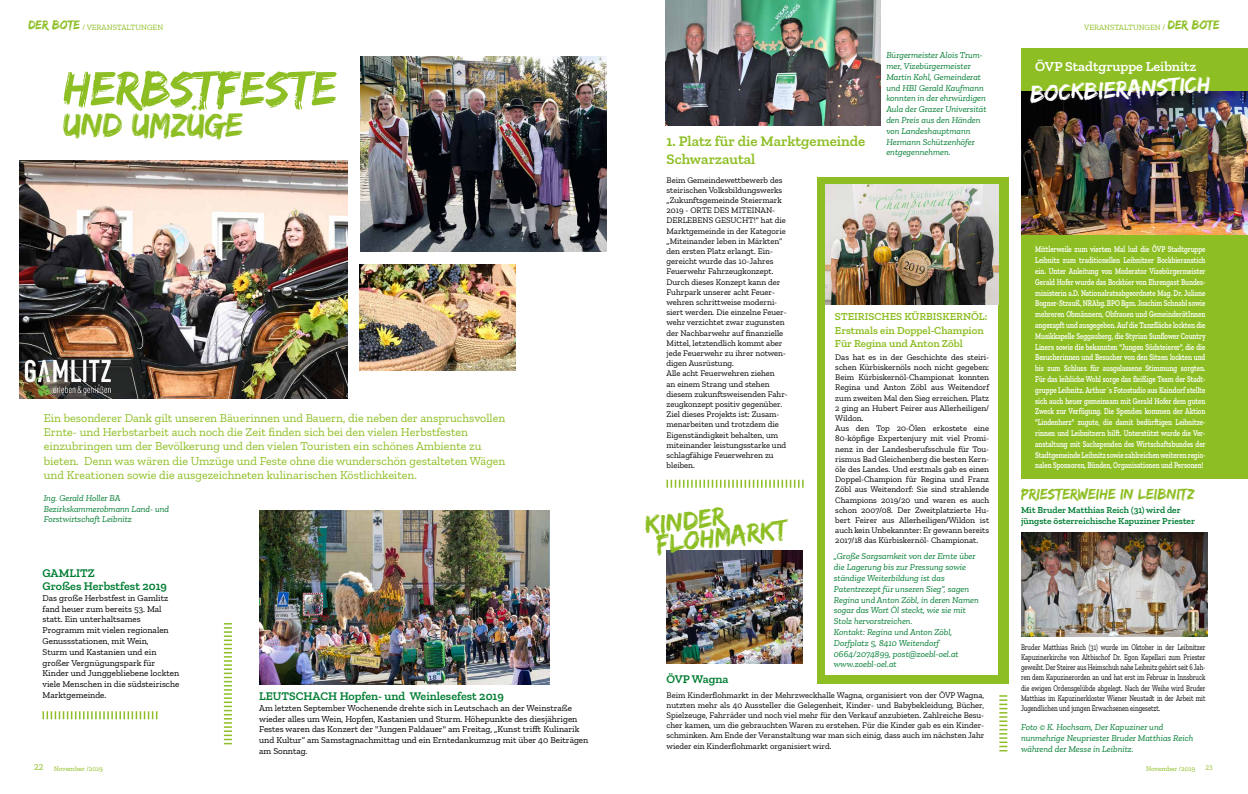
<style>
.page{position:relative;width:1248px;height:794px;background:#fff}
.page>*{position:absolute;margin:0;border:0;box-sizing:border-box;transform-origin:0 0}
.t1{font:50px "Edo SZ";color:#8dbe23}
.t2{font:34.8px "Edo SZ";color:#8dbe23}
.t3{font:27.3px/20.1px "Edo SZ";color:#8dbe23}
.t4{font:24.1px "Edo SZ";color:#fff}
.t5{font:15.5px "Edo SZ";color:#8dbe23}
.t6{font:600 14.9px/17.9px "Zilla Slab";color:#8dbe23}
.t7{font:600 14px "Zilla Slab";color:#fff}
.t8{font:13px "Edo SZ";color:#8dbe23}
.t9{font:12px/14.4px "Zilla Slab";color:#8dbe23}
.t10{font:600 12px/13px "Zilla Slab";color:#007d32}
.t11{font:600 10.9px/13px "Zilla Slab";color:#8dbe23}
.t12{font:600 9.3px/11.1px "Zilla Slab";color:#007d32}
.t13{font:600 9px/10.8px "Zilla Slab";color:#fff;text-align:justify;scale:.75 1}
.t14{font:italic 9px/10.8px "Zilla Slab";color:#007d32}
.t15{font:9px/10.8px "Zilla Slab";color:#000}
.t16{font:8.5px/10.2px "Zilla Slab";color:#000}
.t17{font:8.5px/10.2px "Zilla Slab";color:#000;text-align:justify;scale:.75 1}
.t18{font:8px "Zilla Slab";color:#8dbe23}
.t19{font:7px "Zilla Slab";color:#8dbe23}
.s1{font-size:9px}
</style>
<div class="page">
<div style="left:1020px;top:49px;width:227px;height:430px;background:#8dbe23"></div>
<svg style="left:666px;top:480px;width:137px;height:8px"></svg>
<img style="left:666px;top:550px;width:136px;height:113px">
<img style="left:665px;top:0;width:215px;height:126px">
<img style="left:259px;top:510px;width:290px;height:174px">
<svg style="left:43px;top:711px;width:114px;height:8px"></svg>
<img style="left:19px;top:160px;width:328px;height:238px">
<img style="left:360px;top:265px;width:155px;height:105px">
<img style="left:1021px;top:532px;width:185px;height:105px">
<img style="left:1021px;top:91px;width:226px;height:143px">
<div style="left:816px;top:177px;width:192px;height:506px;background:#8dbe23"></div>
<div style="left:825px;top:203px;width:173px;height:472px;background:#fff"></div>
<img style="left:825px;top:184px;width:173px;height:120px">
<svg style="left:999px;top:695px;width:8px;height:56px"></svg>
<svg style="left:224px;top:623px;width:8px;height:121px"></svg>
<img style="left:360px;top:56px;width:246px;height:196px">
<h3 class="t8" style="left:28px;top:17px;width:53px">DER BOTE</h3>
<h3 class="t8" style="left:1167px;top:17px;width:53px">DER BOTE</h3>
<p class="t18" style="left:82px;top:23px;width:82px">/ VERANSTALTUNGEN</p>
<p class="t18" style="left:1084px;top:23px;width:82px">VERANSTALTUNGEN /</p>
<h1 class="t1" style="left:63px;top:59px;width:275px">HERBSTFESTE</h1>
<h2 class="t2" style="left:63px;top:105px;width:181px">UND UMZÜGE</h2>
<p class="t9" style="left:44px;top:410px;width:463px">Ein besonderer Dank gilt unseren Bäuerinnen und Bauern, die neben der anspruchsvollen Ernte- und Herbstarbeit auch noch die Zeit finden sich bei den vielen Herbstfesten einzubringen um der Bevölkerung und den vielen Touristen ein schönes Ambiente zu bieten. Denn was wären die Umzüge und Feste ohne die wunderschön gestalteten Wägen und Kreationen sowie die ausgezeichneten kulinarischen Köstlichkeiten.</p>
<p class="t14" style="left:44px;top:492px;width:127px">Ing. Gerald Holler BA<br>Bezirkskammerobmann Land- und<br>Forstwirtschaft Leibnitz</p>
<h3 class="t10" style="left:43px;top:566px;width:126px">GAMLITZ<br>Großes Herbstfest 2019</h3>
<p class="t15" style="left:43px;top:592px;width:138px">Das große Herbstfest in Gamlitz fand heuer zum bereits 53. Mal statt. Ein unterhaltsames<br>Programm mit vielen regionalen<br>Genussstationen, mit Wein,<br>Sturm und Kastanien und ein großer Vergnügungspark für<br>Kinder und Junggebliebene lockten viele Menschen in die südsteirische<br>Marktgemeinde.</p>
<h3 class="t10" style="left:259px;top:689px;width:246px">LEUTSCHACH Hopfen- und Weinlesefest 2019</h3>
<p class="t15" style="left:259px;top:702px;width:331px">Am letzten September Wochenende drehte sich in Leutschach an der Weinstraße wieder alles um Wein, Hopfen, Kastanien und Sturm. Höhepunkte des diesjährigen Festes waren das Konzert der "Jungen Paldauer" am Freitag, „Kunst trifft Kulinarik und Kultur“ am Samstagnachmittag und ein Erntedankumzug mit über 40 Beiträgen am Sonntag.</p>
<h3 class="t6" style="left:666px;top:132px;width:200px">1. Platz für die Marktgemeinde<br>Schwarzautal</h3>
<p class="t14" style="left:886px;top:50px;width:102px">Bürgermeister Alois Trum&shy;mer, Vizebürgermeister<br>Martin Kohl, Gemeinderat und HBI Gerald Kaufmann konnten in der ehrwürdigen<br>Aula der Grazer Universität den Preis aus den Händen von Landeshauptmann<br>Hermann Schützenhöfer entgegennehmen.</p>
<p class="t16" style="left:666px;top:175px;width:123px">Beim Gemeindewettbewerb des steirischen Volksbildungswerks „Zukunftsgemeinde Steiermark<br>2019 - ORTE DES MITEINAN-<br>DERLEBENS GESUCHT!“ hat die<br>Marktgemeinde in der Kategorie „Miteinander leben in Märkten“ den ersten Platz erlangt. Ein&shy;gereicht wurde das 10-Jahres<br>Feuerwehr Fahrzeugkonzept.<br>Durch dieses Konzept kann der<br>Fuhrpark unserer acht Feuer&shy;wehren schrittweise moderni&shy;siert werden. Die einzelne Feuer&shy;wehr verzichtet zwar zugunsten der Nachbarwehr auf finanzielle<br>Mittel, letztendlich kommt aber jede Feuerwehr zu ihrer notwen&shy;digen Ausrüstung.<br>Alle acht Feuerwehren ziehen<br>an einem Strang und stehen diesem zukunftsweisenden Fahr&shy;zeugkonzept positiv gegenüber.<br>Ziel dieses Projekts ist: Zusam&shy;menarbeiten und trotzdem die<br>Eigenständigkeit behalten, um miteinander leistungsstarke und schlagfähige Feuerwehren zu bleiben.</p>
<h3 class="t3" style="left:652px;top:514px;width:133px;text-indent:-9px;rotate:-7deg">KINDER<br>FLOHMARKT</h3>
<h3 class="t10" style="left:666px;top:672px;width:63px">ÖVP Wagna</h3>
<p class="t11" style="left:834px;top:310px;width:154px">STEIRISCHES KÜRBISKERNÖL:<br>Erstmals ein Doppel-Champion<br>Für Regina und Anton Zöbl</p>
<p class="t16" style="left:835px;top:352px;width:155px">Das hat es in der Geschichte des steiri&shy;schen Kürbiskernöls noch nicht gegeben:<br>Beim Kürbiskernöl-Championat konnten Regina und Anton Zöbl aus Weitendorf zum zweiten Mal den Sieg erreichen. Platz 2 ging an Hubert Feirer aus Allerheiligen/ Wildon.<br>Aus den Top 20-Ölen erkostete eine 80-köpfige Expertenjury mit viel Promi&shy;nenz in der Landesberufsschule für Tou&shy;rismus Bad Gleichenberg die besten Kern&shy;öle des Landes. Und erstmals gab es einen Doppel-Champion für Regina und Franz Zöbl aus Weitendorf: Sie sind strahlende Champions 2019/20 und waren es auch schon 2007/08. Der Zweitplatzierte Hu&shy;bert Feirer aus Allerheiligen/Wildon ist auch kein Unbekannter: Er gewann bereits 2017/18 das Kürbiskernöl- Championat.</p>
<p class="t14" style="left:833px;top:551px;width:146px">„Große Sorgsamkeit von der Ernte über die Lagerung bis zur Pressung sowie ständige Weiterbildung ist das<br>Patentrezept für unseren Sieg“, sagen<br>Regina und Anton Zöbl, in deren Namen sogar das Wort Öl steckt, wie sie mit<br>Stolz hervorstreichen.<br>Kontakt: Regina und Anton Zöbl,<br>Dorfplatz 5, 8410 Weitendorf<br>0664/2074899, post@zoebl-oel.at www.zoebl-oel.at</p>
<p class="t16" style="left:666px;top:689px;width:319px;text-align:justify">Beim Kinderflohmarkt in der Mehrzweckhalle Wagna, organisiert von der ÖVP Wagna, nutzten mehr als 40 Aussteller die Gelegenheit, Kinder- und Babybekleidung, Bücher, Spielzeuge, Fahrräder und noch viel mehr für den Verkauf anzubieten. Zahlreiche Besu&shy;cher kamen, um die gebrauchten Waren zu erstehen. Für die Kinder gab es ein Kinder&shy;schminken. Am Ende der Veranstaltung war man sich einig, dass auch im nächsten Jahr wieder ein Kinderflohmarkt organisiert wird.</p>
<h3 class="t7" style="left:1035px;top:58px;width:162px">ÖVP Stadtgruppe Leibnitz</h3>
<h3 class="t4" style="left:1029px;top:80px;width:182px;rotate:-3deg">BOCKBIERANSTICH</h3>
<p class="t13" style="left:1035px;top:244px;width:228px">Mittlerweile zum vierten Mal lud die ÖVP Stadtgruppe Leibnitz zum traditionellen Leibnitzer Bockbieranstich ein. Unter Anleitung von Moderator Vizebürgermeister Gerald Hofer wurde das Bockbier von Ehrengast Bundes&shy;ministerin a.D. Nationalratsabgeordnete Mag. Dr. Juliane Bogner-Strauß, NRAbg. BPO Bgm. Joachim Schnabl sowie mehreren Obmännern, Obfrauen und GemeinderätInnen angezapft und ausgegeben. Auf die Tanzfläche lockten die Musikkapelle Seggauberg, die Styrian Sunflower Country Liners sowie die bekannten "Jungen Südsteierer", die die Besucherinnen und Besucher von den Sitzen lockten und bis zum Schluss für ausgelassene Stimmung sorgten.<br>Für das leibliche Wohl sorge das fleißige Team der Stadt&shy;gruppe Leibnitz. Arthur´s Fotostudio aus Kaindorf stellte sich auch heuer gemeinsam mit Gerald Hofer dem guten Zweck zur Verfügung. Die Spenden kommen der Aktion "Lindenherz" zugute, die damit bedürftigen Leibnitze&shy;rinnen und Leibnitzern hilft. Unterstützt wurde die Ver&shy;anstaltung mit Sachspenden des Wirtschaftsbundes der Stadtgemeinde Leibnitz sowie zahlreichen weiteren regio&shy;nalen Sponsoren, Bünden, Organisationen und Personen!</p>
<h3 class="t5" style="left:1020px;top:485px;width:175px">PRIESTERWEIHE IN LEIBNITZ</h3>
<p class="t12" style="left:1020px;top:504px;width:175px">Mit Bruder Matthias Reich (31) wird der jüngste österreichische Kapuziner Priester</p>
<p class="t17" style="left:1020px;top:642px;width:247px">Bruder Matthias Reich (31) wurde im Oktober in der Leibnitzer Kapuzinerkirche von Altbischof Dr. Egon Kapellari zum Priester geweiht. Der Steirer aus Heimschuh nahe Leibnitz gehört seit 6 Jah&shy;ren dem Kapuzinerorden an und hat erst im Februar in Innsbruck die ewigen Ordensgelübde abgelegt. Nach der Weihe wird Bruder Matthias im Kapuzinerkloster Wiener Neustadt in der Arbeit mit Jugendlichen und jungen Erwachsenen eingesetzt.</p>
<p class="t14" style="left:1020px;top:721px;width:174px">Foto © K. Hochsam, Der Kapuziner und nunmehrige Neupriester Bruder Matthias Reich während der Messe in Leibnitz.</p>
<p class="t19" style="left:34px;top:764px;width:70px"><span class="s1">22</span> November /2019</p>
<p class="t19" style="left:1145px;top:764px;width:51px">November /2019</p>
<p class="t19" style="left:1205px;top:764px;width:9px">23</p>
</div>
